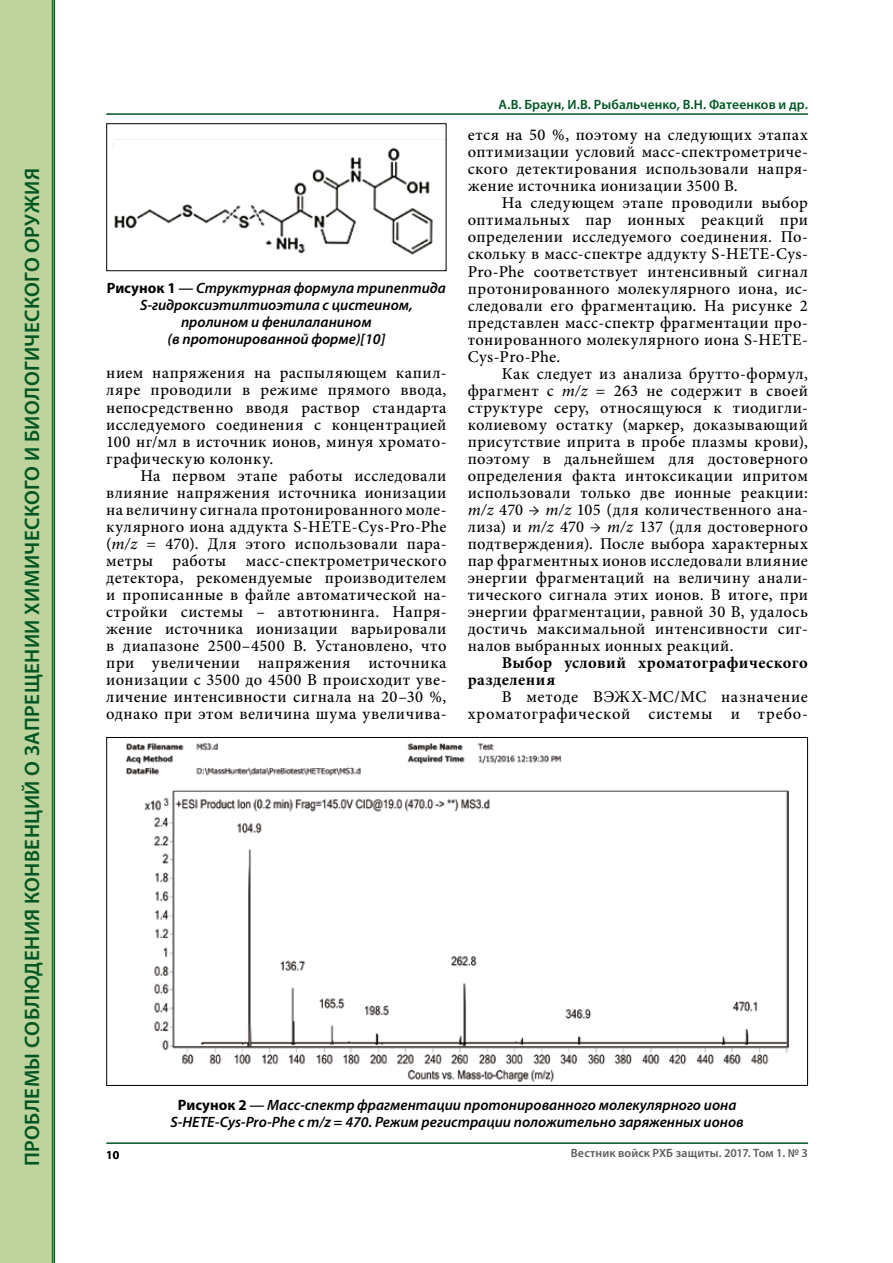
<style>
.page{position:relative;width:893px;height:1263px;background:#fff}
.page>*{position:absolute;margin:0;border:0;box-sizing:border-box;transform-origin:0 0}
.t1{font:600 21px "Myriad Pro";letter-spacing:.02em;color:#005722}
.t2{font:500 16.5px/17px "Minion Pro";letter-spacing:.03em;color:#000;text-align:justify}
.t3{font:700 16.5px/17px "Minion Pro";letter-spacing:.025em;color:#000}
.t4{font:italic 600 15px/17px "Myriad Pro";color:#000;text-align:center}
.t5{font:600 13.5px "Myriad Pro";letter-spacing:.005em;color:#005722}
.t6{font:600 12px "Myriad Pro";letter-spacing:.01em;color:#5c5c5b}
.t7{font:600 12px "Myriad Pro";color:#000}
.s1{font-weight:700;font-style:normal}
.s2{font-style:italic}
</style>
<div class="page">
<svg style="left:53px;top:0;width:3px;height:1263px;background:#72a27d"></svg>
<div style="left:0;top:0;width:53px;height:1263px;background:#bfd49d"></div>
<hr style="left:106px;top:1142px;width:702px;height:2px;background:#005722">
<hr style="left:106px;top:113px;width:702px;height:2px;background:#005722">
<img style="left:126px;top:743px;width:662px;height:339px">
<img style="left:112px;top:139px;width:332px;height:116px">
<div style="left:106px;top:123px;width:340px;height:148px;border:1px solid #000"></div>
<p class="t1" style="left:19px;top:1166px;width:999px;rotate:-90deg">ПРОБЛЕМЫ СОБЛЮДЕНИЯ КОНВЕНЦИЙ О ЗАПРЕЩЕНИИ ХИМИЧЕСКОГО И БИОЛОГИЧЕСКОГО ОРУЖИЯ</p>
<p class="t4" style="left:107px;top:279px;width:341px"><span class="s1">Рисунок 1</span> — Cтруктурная формула трипептида S-гидроксиэтилтиоэтила с цистеином, пролином и фенилаланином<br>(в протонированной форме)[10]</p>
<p class="t2" style="left:106px;top:365px;width:342px">нием напряжения на распыляющем капил&shy;ляре проводили в режиме прямого ввода, непосредственно вводя раствор стандарта исследуемого соединения с концентрацией 100 нг/мл в источник ионов, минуя хромато&shy;графическую колонку.</p>
<p class="t2" style="left:106px;top:467px;width:342px;text-indent:34px">На первом этапе работы исследовали влияние напряжения источника ионизации на величину сигнала протонированного моле&shy;кулярного иона аддукта S-HETE-Cys-Pro-Phe (<span class="s2">m/z</span> = 470). Для этого использовали пара&shy;метры работы масс-спектрометрического детектора, рекомендуемые производителем и прописанные в файле автоматической на&shy;стройки системы – автотюнинга. Напря&shy;жение источника ионизации варьировали в диапазоне 2500–4500 В. Установлено, что при увеличении напряжения источника ионизации с 3500 до 4500 В происходит уве&shy;личение интенсивности сигнала на 20–30 %, однако при этом величина шума увеличива-</p>
<p class="t5" style="left:498px;top:96px;width:311px">А.В. Браун, И.В. Рыбальченко, В.Н. Фатеенков и др.</p>
<p class="t2" style="left:468px;top:127px;width:342px">ется на 50 %, поэтому на следующих этапах оптимизации условий масс-спектрометриче&shy;ского детектирования использовали напря&shy;жение источника ионизации 3500 В.</p>
<p class="t2" style="left:468px;top:195px;width:342px;text-indent:34px">На следующем этапе проводили выбор оптимальных пар ионных реакций при определении исследуемого соединения. По&shy;скольку в масс-спектре аддукту S-HETE-Cys-Pro-Phe соответствует интенсивный сигнал протонированного молекулярного иона, ис&shy;следовали его фрагментацию. На рисунке 2 представлен масс-спектр фрагментации про&shy;тонированного молекулярного иона S-HETE-Cys-Pro-Phe.</p>
<p class="t2" style="left:468px;top:365px;width:342px;text-indent:34px">Как следует из анализа брутто-формул, фрагмент с <span class="s2">m/z</span> = 263 не содержит в своей структуре серу, относящуюся к тиодигли&shy;колиевому остатку (маркер, доказывающий присутствие иприта в пробе плазмы крови), поэтому в дальнейшем для достоверного определения факта интоксикации ипритом использовали только две ионные реакции: <span class="s2">m/z</span> 470 → <span class="s2">m/z</span> 105 (для количественного ана&shy;лиза) и <span class="s2">m/z</span> 470 → <span class="s2">m/z</span> 137 (для достоверного подтверждения). После выбора характерных пар фрагментных ионов исследовали влияние энергии фрагментаций на величину анали&shy;тического сигнала этих ионов. В итоге, при энергии фрагментации, равной 30 В, удалось достичь максимальной интенсивности сиг&shy;налов выбранных ионных реакций.</p>
<p class="t3" style="left:468px;top:654px;width:342px;text-indent:34px">Выбор условий хроматографического разделения</p>
<p class="t2" style="left:468px;top:688px;width:342px;text-align:right">В методе ВЭЖХ-МС/МС назначение хроматографической системы и требо-</p>
<p class="t7" style="left:106px;top:1147px;width:14px">10</p>
<p class="t4" style="left:170px;top:1096px;width:575px"><span class="s1">Рисунок 2</span> — Масс-спектр фрагментации протонированного молекулярного иона<br>S-HETE-Cys-Pro-Phe с m/z = 470. Режим регистрации положительно заряженных ионов</p>
<p class="t6" style="left:571px;top:1145px;width:239px">Вестник войск РХБ защиты. 2017. Том 1. № 3</p>
</div>
